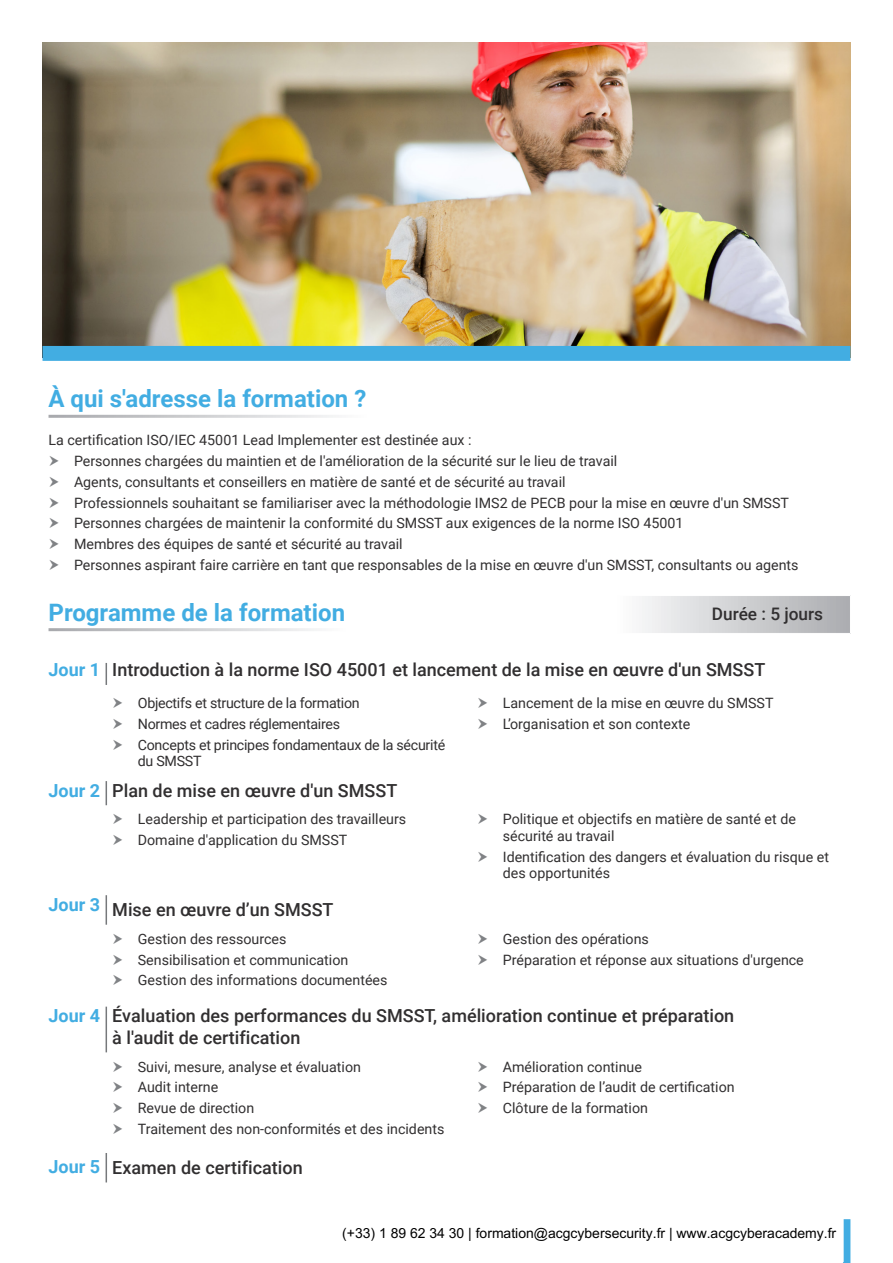
<style>
.page{position:relative;width:893px;height:1263px;background:#fff}
.page>*{position:absolute;margin:0;border:0;box-sizing:border-box;transform-origin:0 0}
.t1{font:700 24px "Roboto";color:#42ade2}
.t2{font:500 18px/21.6px "Roboto";color:#312f30}
.t3{font:700 18px "Roboto";color:#42ade2}
.t4{font:500 17.25px "Roboto";color:#312f30}
.Bullet_Points{font:14.25px/16.5px "Roboto";color:#312f30}
.Bullet_Points-2{font:14.25px/16.5px "Roboto";letter-spacing:-.02em;color:#312f30}
.t5{font:13.95px "Arial";color:#000}
</style>
<div class="page">
<img style="left:43px;top:43px;width:807px;height:303px">
<div style="left:843px;top:1219px;width:7px;height:44px;background:#42ade2"></div>
<div style="left:43px;top:346px;width:807px;height:15px;background:#42ade2"></div>
<svg style="left:642px;top:596px;width:208px;height:37px;background:#cecfd1"></svg>
<svg style="left:106px;top:663px;width:1px;height:22px"></svg>
<svg style="left:106px;top:781px;width:1px;height:24px"></svg>
<hr style="left:106px;top:895px;width:1px;height:30px;background:#76787b">
<hr style="left:106px;top:1007px;width:1px;height:45px;background:#76787b">
<svg style="left:106px;top:1153px;width:1px;height:29px"></svg>
<div style="left:373px;top:1209px;width:471px;height:53px;background:#fff"></div>
<p class="t1" style="left:49px;top:382px;width:319px">À qui s'adresse la formation ?</p>
<p class="Bullet_Points" style="left:49px;top:431px;width:425px">La certification ISO/IEC 45001 Lead Implementer est destinée aux :</p>
<p class="Bullet_Points" style="left:74px;top:452px;width:545px">Personnes chargées du maintien et de l'amélioration de la sécurité sur le lieu de travail</p>
<p class="Bullet_Points" style="left:74px;top:473px;width:493px">Agents, consultants et conseillers en matière de santé et de sécurité au travail</p>
<p class="Bullet_Points" style="left:74px;top:494px;width:716px">Professionnels souhaitant se familiariser avec la méthodologie IMS2 de PECB pour la mise en œuvre d'un SMSST</p>
<p class="Bullet_Points" style="left:74px;top:514px;width:611px">Personnes chargées de maintenir la conformité du SMSST aux exigences de la norme ISO 45001</p>
<p class="Bullet_Points" style="left:74px;top:535px;width:330px">Membres des équipes de santé et sécurité au travail</p>
<p class="Bullet_Points" style="left:74px;top:556px;width:726px">Personnes aspirant faire carrière en tant que responsables de la mise en œuvre d'un SMSST, consultants ou agents</p>
<p class="t1" style="left:49px;top:595px;width:298px">Programme de la formation</p>
<p class="t4" style="left:712px;top:602px;width:113px">Durée : 5 jours</p>
<p class="t3" style="left:49px;top:657px;width:53px">Jour 1</p>
<p class="t2" style="left:112px;top:658px;width:654px">Introduction à la norme ISO 45001 et lancement de la mise en œuvre d'un SMSST</p>
<p class="Bullet_Points-2" style="left:138px;top:694px;width:223px">Objectifs et structure de la formation</p>
<p class="Bullet_Points-2" style="left:138px;top:715px;width:204px">Normes et cadres réglementaires</p>
<p class="Bullet_Points-2" style="left:138px;top:736px;width:309px">Concepts et principes fondamentaux de la sécurité du SMSST</p>
<p class="Bullet_Points" style="left:503px;top:694px;width:272px">Lancement de la mise en œuvre du SMSST</p>
<p class="Bullet_Points" style="left:503px;top:715px;width:189px">L’organisation et son contexte</p>
<p class="t3" style="left:49px;top:778px;width:53px">Jour 2</p>
<p class="t2" style="left:112px;top:779px;width:286px">Plan de mise en œuvre d'un SMSST</p>
<p class="Bullet_Points" style="left:138px;top:810px;width:270px">Leadership et participation des travailleurs</p>
<p class="Bullet_Points" style="left:138px;top:831px;width:211px">Domaine d'application du SMSST</p>
<p class="t3" style="left:49px;top:892px;width:53px">Jour 3</p>
<p class="t2" style="left:112px;top:898px;width:223px">Mise en œuvre d’un SMSST</p>
<p class="Bullet_Points" style="left:138px;top:930px;width:150px">Gestion des ressources</p>
<p class="Bullet_Points" style="left:138px;top:951px;width:212px">Sensibilisation et communication</p>
<p class="Bullet_Points" style="left:138px;top:971px;width:251px">Gestion des informations documentées</p>
<p class="Bullet_Points" style="left:503px;top:810px;width:295px">Politique et objectifs en matière de santé et de sécurité au travail</p>
<p class="Bullet_Points" style="left:503px;top:848px;width:328px">Identification des dangers et évaluation du risque et des opportunités</p>
<p class="Bullet_Points" style="left:503px;top:930px;width:148px">Gestion des opérations</p>
<p class="Bullet_Points" style="left:503px;top:951px;width:303px">Préparation et réponse aux situations d'urgence</p>
<p class="t3" style="left:49px;top:1003px;width:53px">Jour 4</p>
<p class="t2" style="left:112px;top:1004px;width:623px">Évaluation des performances du SMSST, amélioration continue et préparation à l'audit de certification</p>
<p class="Bullet_Points" style="left:138px;top:1058px;width:225px">Suivi, mesure, analyse et évaluation</p>
<p class="Bullet_Points" style="left:138px;top:1078px;width:82px">Audit interne</p>
<p class="Bullet_Points" style="left:138px;top:1099px;width:118px">Revue de direction</p>
<p class="Bullet_Points" style="left:138px;top:1120px;width:308px">Traitement des non-conformités et des incidents</p>
<p class="Bullet_Points" style="left:503px;top:1058px;width:141px">Amélioration continue</p>
<p class="Bullet_Points" style="left:503px;top:1078px;width:233px">Préparation de l’audit de certification</p>
<p class="Bullet_Points" style="left:503px;top:1099px;width:147px">Clôture de la formation</p>
<p class="t3" style="left:49px;top:1154px;width:53px">Jour 5</p>
<p class="t2" style="left:112px;top:1156px;width:192px">Examen de certification</p>
<p class="Bullet_Points" style="left:372px;top:1218px;width:454px">(+33) 1 89 62 34 30 | formation@acgcybersecurity.fr | acgcyberademy.fr</p>
<p class="t5" style="left:334px;top:1223px;width:504px">(+33) 1 89 62 34 30 | formation@acgcyberacademy.fr | www.acgcyberacademy.fr</p>
<p class="t5" style="left:342px;top:1225px;width:495px">(+33) 1 89 62 34 30 | formation@acgcybersecurity.fr | www.acgcyberacademy.fr</p>
</div>
